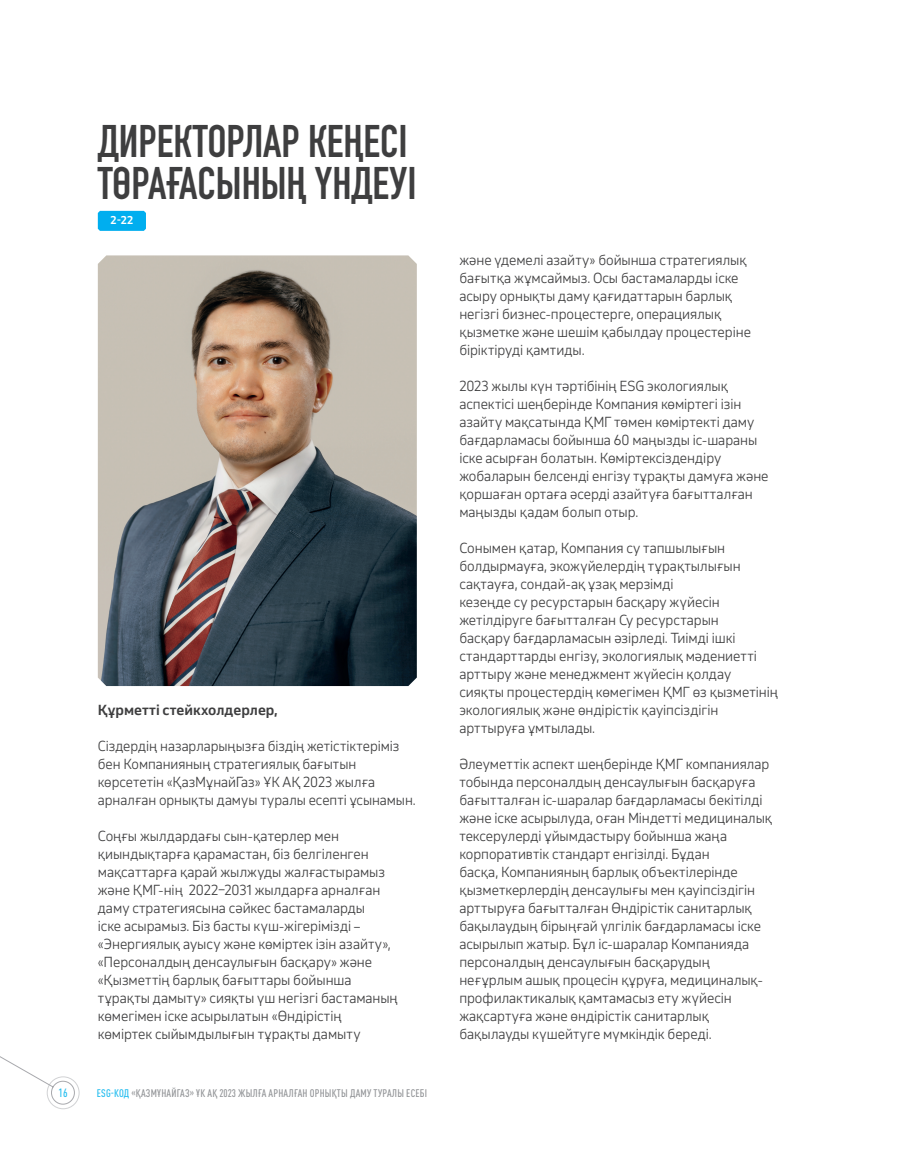
<style>
.page{position:relative;width:906px;height:1153px;background:#fff}
.page>*{position:absolute;margin:0;border:0;box-sizing:border-box;transform-origin:0 0}
.t1{font:700 45px/42px "DIN Condensed";color:#3e3e3f}
.t2{font:300 13.5px/18px "November LCG";letter-spacing:-.005em;color:#3e3e3f}
.t3{font:700 13.5px "November LCG";color:#3e3e3f}
.t4{font:500 condensed 11.85px "DIN Pro";color:#25bdef}
.t5{font:500 condensed 10.95px "DIN Pro";letter-spacing:.02em;color:#939598}
.t6{font:700 10.5px "November LCG";color:#fff}
.s1{color:#25bdef}
</style>
<div class="page">
<img style="left:98px;top:255px;width:319px;height:431px">
<svg style="left:98px;top:211px;width:48px;height:20px"></svg>
<div style="left:47px;top:1076px;width:32px;height:32px;border:1px solid #d1d2d4;border-radius:50%"></div>
<svg style="left:0;top:1056px;width:75px;height:48px"></svg>
<h1 class="t1" style="left:98px;top:120px;width:320px">ДИРЕКТОРЛАР КЕҢЕСІ<br>ТӨРАҒАСЫНЫҢ ҮНДЕУІ</h1>
<p class="t6" style="left:111px;top:212px;width:24px">2-22</p>
<p class="t3" style="left:98px;top:699px;width:181px">Құрметті стейкхолдерлер,</p>
<p class="t2" style="left:98px;top:736px;width:317px">Сіздердің назарларыңызға біздің жетістіктеріміз бен Компанияның стратегиялық бағытын көрсететін «ҚазМұнайГаз» ҰК АҚ 2023 жылға арналған орнықты дамуы туралы есепті ұсынамын.</p>
<p class="t2" style="left:98px;top:826px;width:302px">Соңғы жылдардағы сын-қатерлер мен қиындықтарға қарамастан, біз белгіленген мақсаттарға қарай жылжуды жалғастырамыз және ҚМГ-нің 2022–2031 жылдарға арналған даму стратегиясына сәйкес бастамаларды<br>іске асырамыз. Біз басты күш-жігерімізді – «Энергиялық ауысу және көміртек ізін азайту», «Персоналдың денсаулығын басқару» және «Қызметтің барлық бағыттары бойынша тұрақты дамыту» сияқты үш негізгі бастаманың көмегімен іске асырылатын «Өндірістің көміртек сыйымдылығын тұрақты дамыту</p>
<p class="t4" style="left:59px;top:1083px;width:11px">16</p>
<p class="t5" style="left:97px;top:1084px;width:332px"><span class="s1">ESG-КОД</span> «ҚАЗМҰНАЙГАЗ» ҰК АҚ 2023 ЖЫЛҒА АРНАЛҒАН ОРНЫҚТЫ ДАМУ ТУРАЛЫ ЕСЕБІ</p>
<p class="t2" style="left:459px;top:250px;width:293px">және үдемелі азайту» бойынша стратегиялық бағытқа жұмсаймыз. Осы бастамаларды іске асыру орнықты даму қағидаттарын барлық негізгі бизнес-процестерге, операциялық қызметке және шешім қабылдау процестеріне біріктіруді қамтиды.</p>
<p class="t2" style="left:459px;top:376px;width:311px">2023 жылы күн тәртібінің ESG экологиялық аспектісі шеңберінде Компания көміртегі ізін азайту мақсатында ҚМГ төмен көміртекті даму бағдарламасы бойынша 60 маңызды іс-шараны іске асырған болатын. Көміртексіздендіру жобаларын белсенді енгізу тұрақты дамуға және қоршаған ортаға әсерді азайтуға бағытталған маңызды қадам болып отыр.</p>
<p class="t2" style="left:459px;top:538px;width:320px">Сонымен қатар, Компания су тапшылығын болдырмауға, экожүйелердің тұрақтылығын сақтауға, сондай-ақ ұзақ мерзімді<br>кезеңде cу ресурстарын басқару жүйесін жетілдіруге бағытталған Cу ресурстарын<br>басқару бағдарламасын әзірледі. Тиімді ішкі стандарттарды енгізу, экологиялық мәдениетті арттыру және менеджмент жүйесін қолдау сияқты процестердің көмегімен ҚМГ өз қызметінің экологиялық және өндірістік қауіпсіздігін арттыруға ұмтылады.</p>
<p class="t2" style="left:459px;top:754px;width:314px">Әлеуметтік аспект шеңберінде ҚМГ компаниялар тобында персоналдың денсаулығын басқаруға бағытталған іс-шаралар бағдарламасы бекітілді және іске асырылуда, оған Міндетті медициналық тексерулерді ұйымдастыру бойынша жаңа корпоративтік стандарт енгізілді. Бұдан<br>басқа, Компанияның барлық объектілерінде қызметкерлердің денсаулығы мен қауіпсіздігін арттыруға бағытталған Өндірістік санитарлық бақылаудың бірыңғай үлгілік бағдарламасы іске асырылып жатыр. Бұл іс-шаралар Компанияда персоналдың денсаулығын басқарудың неғұрлым ашық процесін құруға, медициналық&shy;профилактикалық қамтамасыз ету жүйесін жақсартуға және өндірістік санитарлық бақылауды күшейтуге мүмкіндік береді.</p>
</div>
